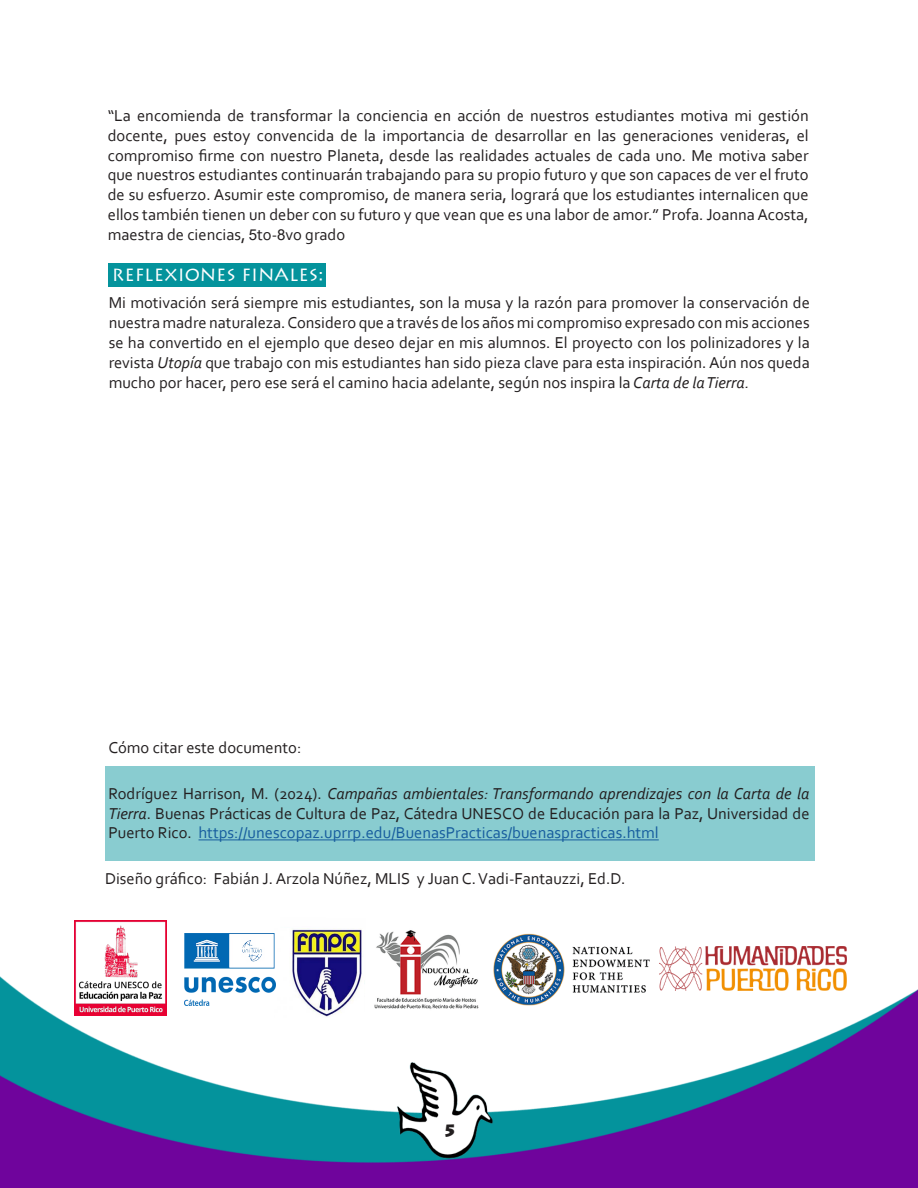
<style>
.page{position:relative;width:918px;height:1188px;background:#fff}
.page>*{position:absolute;margin:0;border:0;box-sizing:border-box;transform-origin:0 0}
.t1{font:18px "Lithos";color:#fff}
.t2{font:900 18px "Lithos";color:#231f20}
.t3{font:16.5px/19.8px "Corbel";color:#231f20;text-align:justify}
.s1{font-family:"Arial";font-size:15px}
.s2{font-style:italic}
.s3{color:#175d9e}
</style>
<div class="page">
<img style="left:0;top:263px;width:918px;height:925px">
<div style="left:105px;top:766px;width:709px;height:95px;background:#89ccd0"></div>
<hr style="left:199px;top:839px;width:460px;height:1px;background:#175d9e">
<div style="left:109px;top:263px;width:217px;height:24px;background:#04939c"></div>
<img style="left:280px;top:917px;width:372px;height:95px">
<img style="left:660px;top:947px;width:186px;height:43px">
<img style="left:274px;top:929px;width:89px;height:89px">
<img style="left:75px;top:921px;width:91px;height:94px">
<img style="left:184px;top:934px;width:92px;height:71px">
<p class="t3" style="left:108px;top:105px;width:702px">“La encomienda de transformar la conciencia en acción de nuestros estudiantes motiva mi gestión docente, pues estoy convencida de la importancia de desarrollar en las generaciones venideras, el compromiso firme con nuestro Planeta, desde las realidades actuales de cada uno. Me motiva saber que nuestros estudiantes continuarán trabajando para su propio futuro y que son capaces de ver el fruto de su esfuerzo. Asumir este compromiso, de manera seria, logrará que los estudiantes internalicen que ellos también tienen un deber con su futuro y que vean que es una labor de amor.” Profa. Joanna Acosta, maestra de ciencias, <span class="s1">5</span>to-<span class="s1">8</span>vo grado</p>
<p class="t1" style="left:112px;top:264px;width:213px">REFLEXIONES FINALES:</p>
<p class="t3" style="left:109px;top:293px;width:703px">Mi motivación será siempre mis estudiantes, son la musa y la razón para promover la conservación de nuestra madre naturaleza. Considero que a través de los años mi compromiso expresado con mis acciones se ha convertido en el ejemplo que deseo dejar en mis alumnos. El proyecto con los polinizadores y la revista <span class="s2">Utopía</span> que trabajo con mis estudiantes han sido pieza clave para esta inspiración. Aún nos queda mucho por hacer, pero ese será el camino hacia adelante, según nos inspira la <span class="s2">Carta de la Tierra.</span></p>
<p class="t3" style="left:108px;top:738px;width:194px">Cómo citar este documento:</p>
<p class="t3" style="left:108px;top:783px;width:703px">Rodríguez Harrison, M. (2024). <span class="s2">Campañas ambientales: Transformando aprendizajes con la Carta de la Tierra</span>. Buenas Prácticas de Cultura de Paz, Cátedra UNESCO de Educación para la Paz, Universidad de Puerto Rico. <span class="s3">https://unescopaz.uprrp.edu/BuenasPracticas/buenaspracticas.html</span></p>
<p class="t3" style="left:105px;top:868px;width:522px">Diseño gráfico: Fabián J. Arzola Núñez, MLIS y Juan C. Vadi-Fantauzzi, Ed.D.</p>
<p class="t2" style="left:443px;top:1120px;width:16px">5</p>
</div>
